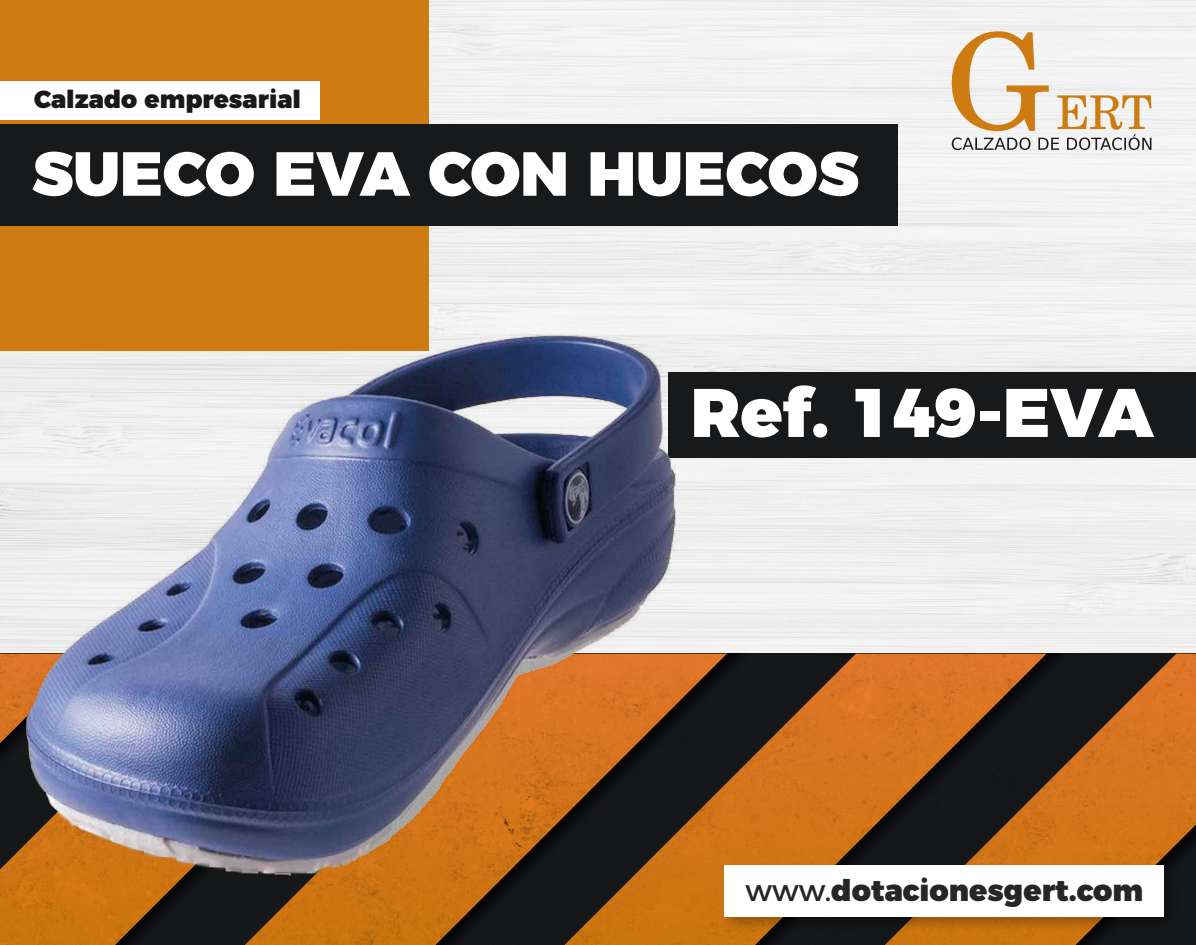
<style>
.page{position:relative;width:1196px;height:945px;background:#fff}
.page>*{position:absolute;margin:0;border:0;box-sizing:border-box;transform-origin:0 0}
.t1{font:900 68.6px "Montserrat";color:#fff}
.t2{font:900 62.12px "Montserrat";color:#fff}
.t3{font:900 29.75px "Montserrat";color:#252628}
.t4{font:900 24.76px "Montserrat";color:#18191b}
.s1{font-weight:400}
</style>
<div class="page">
<div style="left:428px;top:41px;width:767px;height:613px;background:#f1f1f1"></div>
<img style="left:0;top:901px;width:206px;height:44px">
<svg style="left:244px;top:901px;width:292px;height:44px;background:#8a5212"></svg>
<svg style="left:563px;top:654px;width:320px;height:291px;background:#955518"></svg>
<svg style="left:883px;top:654px;width:312px;height:291px;background:#854c1b"></svg>
<div style="left:0;top:0;width:428px;height:351px;background:#ce7c11"></div>
<svg style="left:950px;top:41px;width:201px;height:110px"></svg>
<div style="left:0;top:125px;width:897px;height:101px;background:#18191b"></div>
<div style="left:0;top:81px;width:319px;height:39px;background:#fff"></div>
<img style="left:717px;top:858px;width:465px;height:78px">
<div style="left:724px;top:865px;width:439px;height:52px;background:#fff"></div>
<div style="left:668px;top:372px;width:527px;height:86px;background:#18191b"></div>
<div style="left:428px;top:0;width:767px;height:41px;background:#f2f2f2"></div>
<img style="left:0;top:299px;width:694px;height:602px">
<p class="t4" style="left:34px;top:79px;width:268px">Calzado empresarial</p>
<h2 class="t2" style="left:32px;top:121px;width:828px">SUECO EVA CON HUECOS</h2>
<h1 class="t1" style="left:690px;top:355px;width:464px">Ref. 149-EVA</h1>
<p class="t3" style="left:745px;top:866px;width:399px"><span class="s1">www.</span>dotacionesgert.com</p>
</div>
